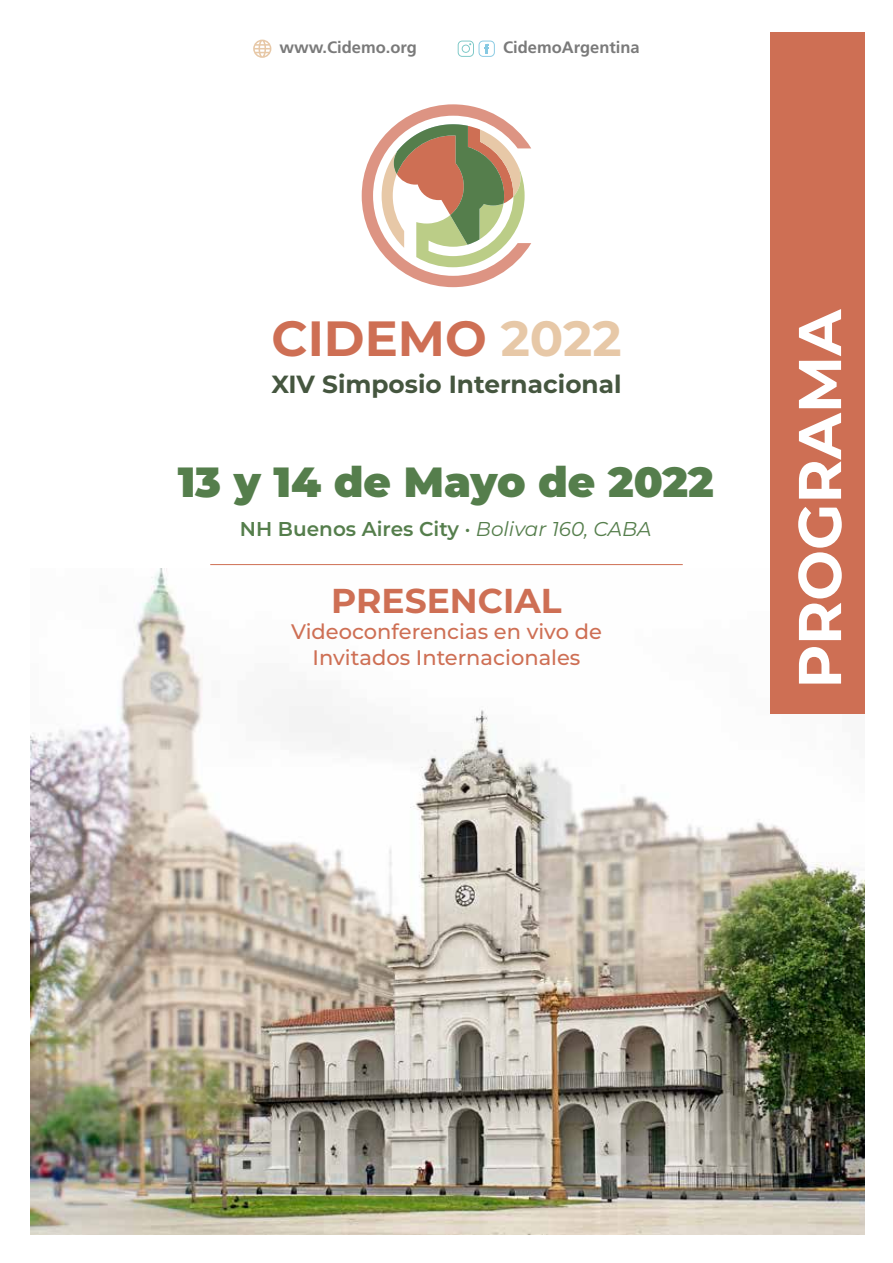
<style>
.page{position:relative;width:893px;height:1263px;background:#fff}
.page>*{position:absolute;margin:0;border:0;box-sizing:border-box;transform-origin:0 0}
.t1{font:700 60.15px "Montserrat";color:#fff}
.t2{font:700 49.5px "Montserrat";color:#ce6f54}
.t3{font:900 42.15px "Montserrat";color:#557e4c}
.t4{font:700 34.5px "Montserrat";color:#ce6f54}
.t5{font:700 24.75px "Montserrat";color:#45563f}
.t6{font:500 21px/26.1px "Montserrat";color:#ce6f54;text-align:center}
.t7{font:600 19.95px "Montserrat";color:#557e4c}
.t8{font:700 16.5px "Frutiger LT Std";color:#7a7a7a}
.s1{color:#e7c8a7}
.s2{font-weight:400;font-style:italic}
</style>
<div class="page">
<img style="left:30px;top:568px;width:834px;height:667px">
<svg style="left:362px;top:104px;width:169px;height:183px"></svg>
<hr style="left:210px;top:564px;width:473px;height:1px;background:#ce6f54">
<svg style="left:458px;top:41px;width:37px;height:16px"></svg>
<svg style="left:253px;top:40px;width:18px;height:18px"></svg>
<div style="left:770px;top:32px;width:94px;height:682px;background:#ce6f54"></div>
<p class="t8" style="left:279px;top:37px;width:139px">www.Cidemo.org</p>
<p class="t8" style="left:503px;top:37px;width:138px">CidemoArgentina</p>
<h2 class="t2" style="left:271px;top:303px;width:352px">CIDEMO <span class="s1">2022</span></h2>
<p class="t5" style="left:271px;top:366px;width:352px">XIV Simposio Internacional</p>
<h3 class="t3" style="left:178px;top:451px;width:538px">13 y 14 de Mayo de 2022</h3>
<p class="t7" style="left:240px;top:514px;width:413px">NH Buenos Aires City · <span class="s2">Bolivar 160, CABA</span></p>
<h3 class="t4" style="left:331px;top:576px;width:232px">PRESENCIAL</h3>
<p class="t6" style="left:291px;top:618px;width:312px">Videoconferencias en vivo de<br>Invitados Internacionales</p>
<h1 class="t1" style="left:776px;top:688px;width:382px;rotate:-90deg">PROGRAMA</h1>
</div>
